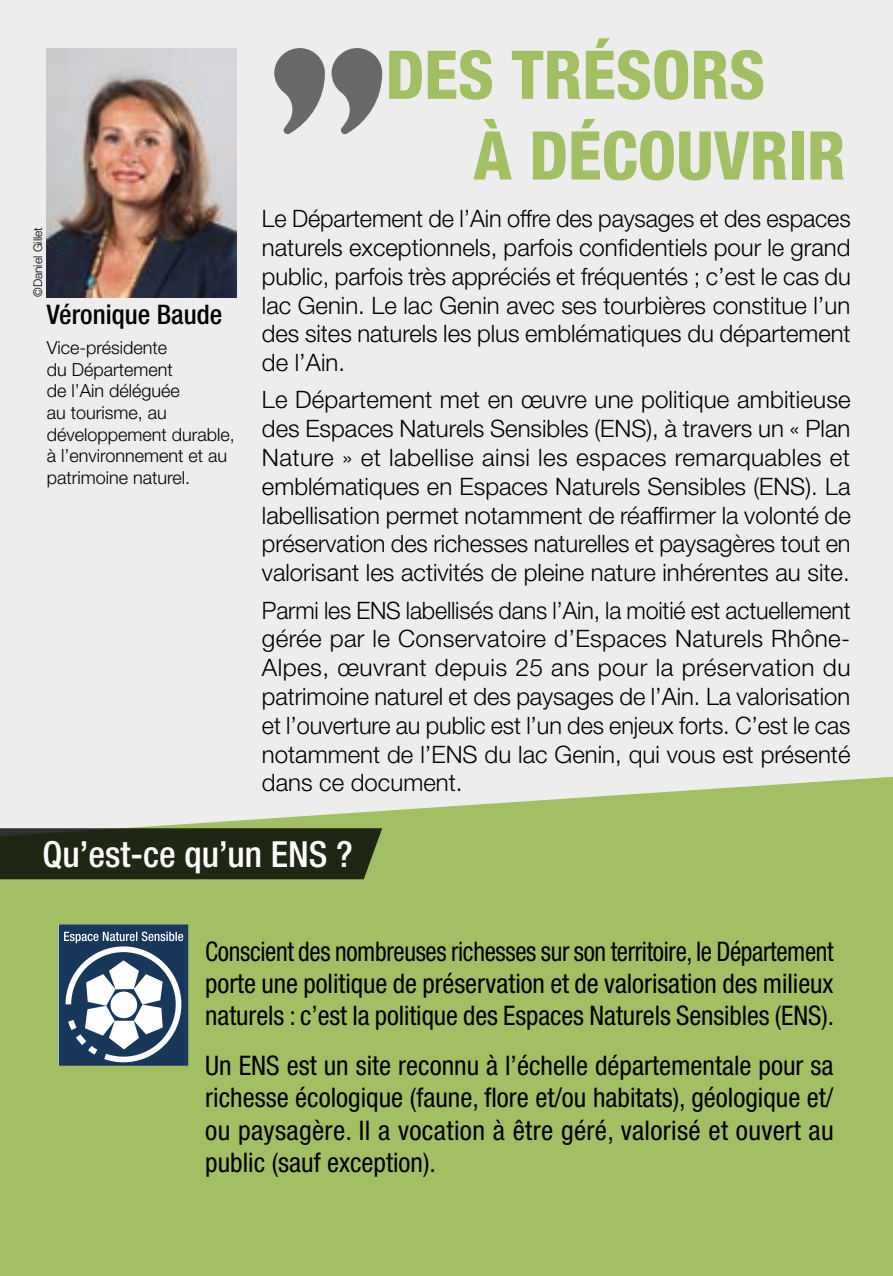
<style>
.page{position:relative;width:893px;height:1276px;background:#fff}
.page>*{position:absolute;margin:0;border:0;box-sizing:border-box;transform-origin:0 0}
.t1{font:800 condensed 67.2px/80.7px "Helvetica Neue LT Pro";color:#a3bf64}
.t2{font:500 condensed 36px "Helvetica Neue LT Pro";color:#fff}
.t3{font:condensed 27px/32.4px "Helvetica Neue LT Pro";color:#000;text-align:justify}
.t4{font:condensed 27px/32.4px "Helvetica Neue LT Pro";color:#000;text-align:justify;scale:.93 1}
.t5{font:500 condensed 27px "Helvetica Neue LT Pro";color:#000}
.t6{font:300 24px/28.8px "Helvetica Neue LT Pro";color:#000;text-align:justify}
.t7{font:300 18px/21.6px "Helvetica Neue LT Pro";color:#000}
.t8{font:300 12px "Helvetica Neue LT Pro";color:#000}
</style>
<div class="page">
<div style="left:0;top:682px;width:893px;height:594px;background:#a3bf64"></div>
<div style="left:0;top:0;width:893px;height:828px;background:#ededed"></div>
<div style="left:0;top:828px;width:382px;height:51px;background:#202614"></div>
<img style="left:47px;top:48px;width:189px;height:249px">
<svg style="left:274px;top:47px;width:108px;height:89px;background:#a1a1a1"></svg>
<svg style="left:59px;top:924px;width:129px;height:142px;background:#687d93"></svg>
<p class="t8" style="left:30px;top:297px;width:71px;rotate:-90deg">©Daniel Gillet</p>
<p class="t5" style="left:47px;top:298px;width:177px">Véronique Baude</p>
<p class="t7" style="left:47px;top:336px;width:190px">Vice-présidente<br>du Département<br>de l’Ain déléguée<br>au tourisme, au développement durable, à l’environnement et au patrimoine naturel.</p>
<h1 class="t1" style="left:473px;top:33px;width:374px;text-indent:-88px">DES TRÉSORS<br>À DÉCOUVRIR</h1>
<p class="t6" style="left:262px;top:204px;width:590px">Le Département de l’Ain offre des paysages et des espaces naturels exceptionnels, parfois confidentiels pour le grand public, parfois très appréciés et fréquentés ; c’est le cas du lac Genin. Le lac Genin avec ses tourbières constitue l’un des sites naturels les plus emblématiques du département de l’Ain.</p>
<p class="t6" style="left:262px;top:385px;width:590px">Le Département met en œuvre une politique ambitieuse des Espaces Naturels Sensibles (ENS), à travers un « Plan Nature » et labellise ainsi les espaces remarquables et emblématiques en Espaces Naturels Sensibles (ENS). La labellisation permet notamment de réaffirmer la volonté de préservation des richesses naturelles et paysagères tout en valorisant les activités de pleine nature inhérentes au site.</p>
<p class="t6" style="left:262px;top:595px;width:590px">Parmi les ENS labellisés dans l’Ain, la moitié est actuellement gérée par le Conservatoire d’Espaces Naturels Rhône-Alpes, œuvrant depuis 25 ans pour la préservation du patrimoine naturel et des paysages de l’Ain. La valorisation et l’ouverture au public est l’un des enjeux forts. C’est le cas notamment de l’ENS du lac Genin, qui vous est présenté dans ce document.</p>
<h2 class="t2" style="left:42px;top:832px;width:312px">Qu’est-ce qu’un ENS ?</h2>
<p class="t4" style="left:205px;top:934px;width:678px">Conscient des nombreuses richesses sur son territoire, le Département porte une politique de préservation et de valorisation des milieux naturels : c’est la politique des Espaces Naturels Sensibles (ENS).</p>
<p class="t3" style="left:205px;top:1049px;width:630px">Un ENS est un site reconnu à l’échelle départementale pour sa richesse écologique (faune, flore et/ou habitats), géologique et/ ou paysagère. Il a vocation à être géré, valorisé et ouvert au public (sauf exception).</p>
</div>
